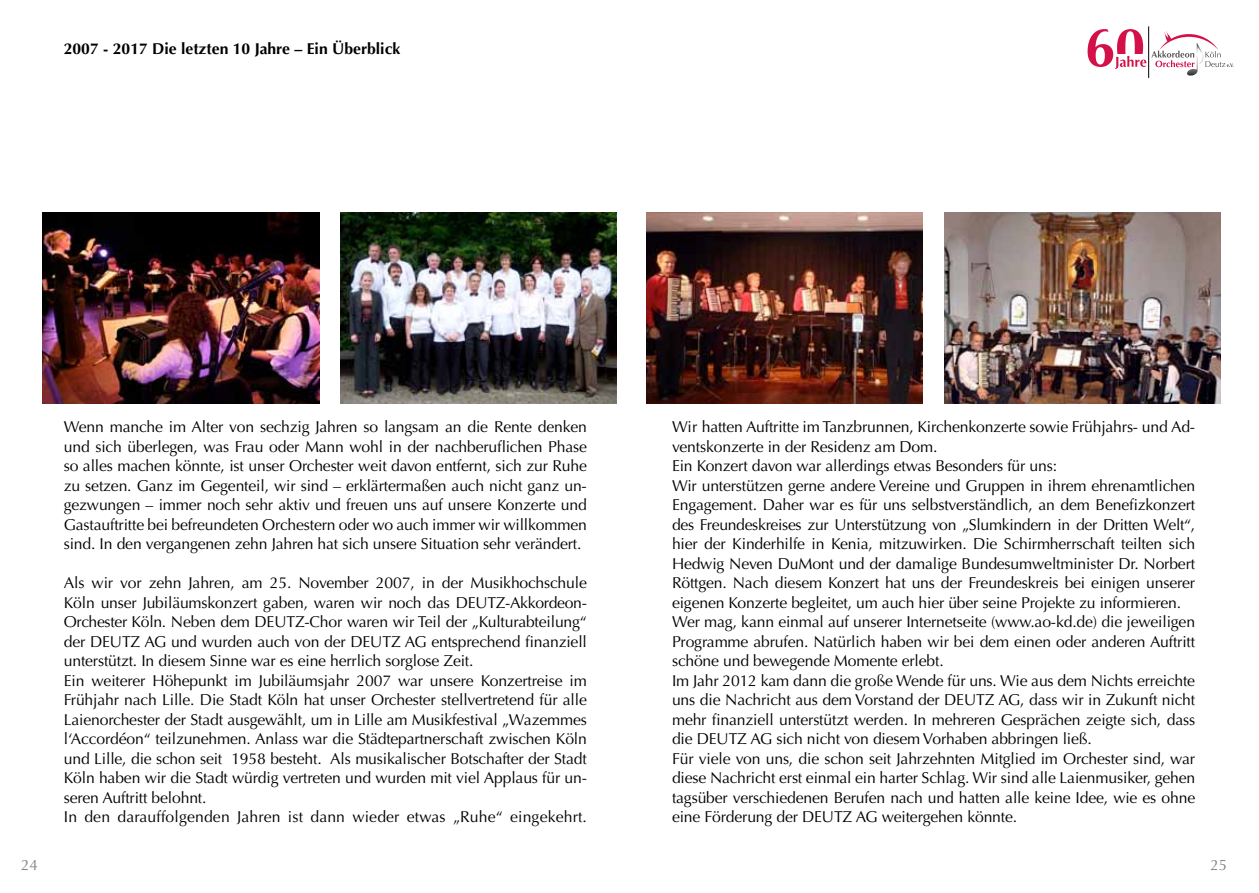
<style>
.page{position:relative;width:1259px;height:893px;background:#fff}
.page>*{position:absolute;margin:0;border:0;box-sizing:border-box;transform-origin:0 0}
.t1{font:15.75px/19.5px "Optima";letter-spacing:-.01em;color:#000}
.t2{font:700 15.75px "Optima";color:#000}
.t3{font:15px "Optima";color:#808285}
</style>
<div class="page">
<svg style="left:1087px;top:29px;width:146px;height:47px"></svg>
<hr style="left:1148px;top:26px;width:1px;height:52px;background:#000">
<img style="left:43px;top:213px;width:276px;height:191px">
<img style="left:340px;top:213px;width:277px;height:191px">
<img style="left:646px;top:213px;width:277px;height:191px">
<img style="left:944px;top:213px;width:276px;height:191px">
<p class="t2" style="left:64px;top:39px;width:338px">2007 - 2017 Die letzten 10 Jahre – Ein Überblick</p>
<p class="t1" style="left:64px;top:418px;width:525px;text-align:justify">Wenn manche im Alter von sechzig Jahren so langsam an die Rente denken und sich überlegen, was Frau oder Mann wohl in der nachberuflichen Phase so alles machen könnte, ist unser Orchester weit davon entfernt, sich zur Ruhe zu setzen. Ganz im Gegenteil, wir sind – erklärtermaßen auch nicht ganz un&shy;gezwungen – immer noch sehr aktiv und freuen uns auf unsere Konzerte und Gastauftritte bei befreundeten Orchestern oder wo auch immer wir willkommen sind. In den vergangenen zehn Jahren hat sich unsere Situation sehr verändert.</p>
<p class="t1" style="left:64px;top:574px;width:525px">Als wir vor zehn Jahren, am 25. November 2007, in der Musikhochschule Köln unser Jubiläumskonzert gaben, waren wir noch das DEUTZ-Akkordeon-Orchester Köln. Neben dem DEUTZ-Chor waren wir Teil der „Kulturabteilung“ der DEUTZ AG und wurden auch von der DEUTZ AG entsprechend finanziell unterstützt. In diesem Sinne war es eine herrlich sorglose Zeit.<br>Ein weiterer Höhepunkt im Jubiläumsjahr 2007 war unsere Konzertreise im Frühjahr nach Lille. Die Stadt Köln hat unser Orchester stellvertretend für alle Laienorchester der Stadt ausgewählt, um in Lille am Musikfestival „Wazemmes l‘Accordéon“ teilzunehmen. Anlass war die Städtepartnerschaft zwischen Köln und Lille, die schon seit 1958 besteht. Als musikalischer Botschafter der Stadt Köln haben wir die Stadt würdig vertreten und wurden mit viel Applaus für un&shy;seren Auftritt belohnt.<br>In den darauffolgenden Jahren ist dann wieder etwas „Ruhe“ eingekehrt.</p>
<p class="t1" style="left:672px;top:418px;width:525px">Wir hatten Auftritte im Tanzbrunnen, Kirchenkonzerte sowie Frühjahrs- und Ad&shy;ventskonzerte in der Residenz am Dom.<br>Ein Konzert davon war allerdings etwas Besonders für uns:<br>Wir unterstützen gerne andere Vereine und Gruppen in ihrem ehrenamtlichen Engagement. Daher war es für uns selbstverständlich, an dem Benefizkonzert des Freundeskreises zur Unterstützung von „Slumkindern in der Dritten Welt“, hier der Kinderhilfe in Kenia, mitzuwirken. Die Schirmherrschaft teilten sich Hedwig Neven DuMont und der damalige Bundesumweltminister Dr. Norbert Röttgen. Nach diesem Konzert hat uns der Freundeskreis bei einigen unserer eigenen Konzerte begleitet, um auch hier über seine Projekte zu informieren.<br>Wer mag, kann einmal auf unserer Internetseite (www.ao-kd.de) die jeweiligen Programme abrufen. Natürlich haben wir bei dem einen oder anderen Auftritt schöne und bewegende Momente erlebt.<br>Im Jahr 2012 kam dann die große Wende für uns. Wie aus dem Nichts erreichte uns die Nachricht aus dem Vorstand der DEUTZ AG, dass wir in Zukunft nicht mehr finanziell unterstützt werden. In mehreren Gesprächen zeigte sich, dass die DEUTZ AG sich nicht von diesem Vorhaben abbringen ließ.<br>Für viele von uns, die schon seit Jahrzehnten Mitglied im Orchester sind, war diese Nachricht erst einmal ein harter Schlag. Wir sind alle Laienmusiker, gehen tagsüber verschiedenen Berufen nach und hatten alle keine Idee, wie es ohne eine Förderung der DEUTZ AG weitergehen könnte.</p>
<p class="t3" style="left:21px;top:856px;width:18px">24</p>
<p class="t3" style="left:1210px;top:856px;width:18px">25</p>
</div>
